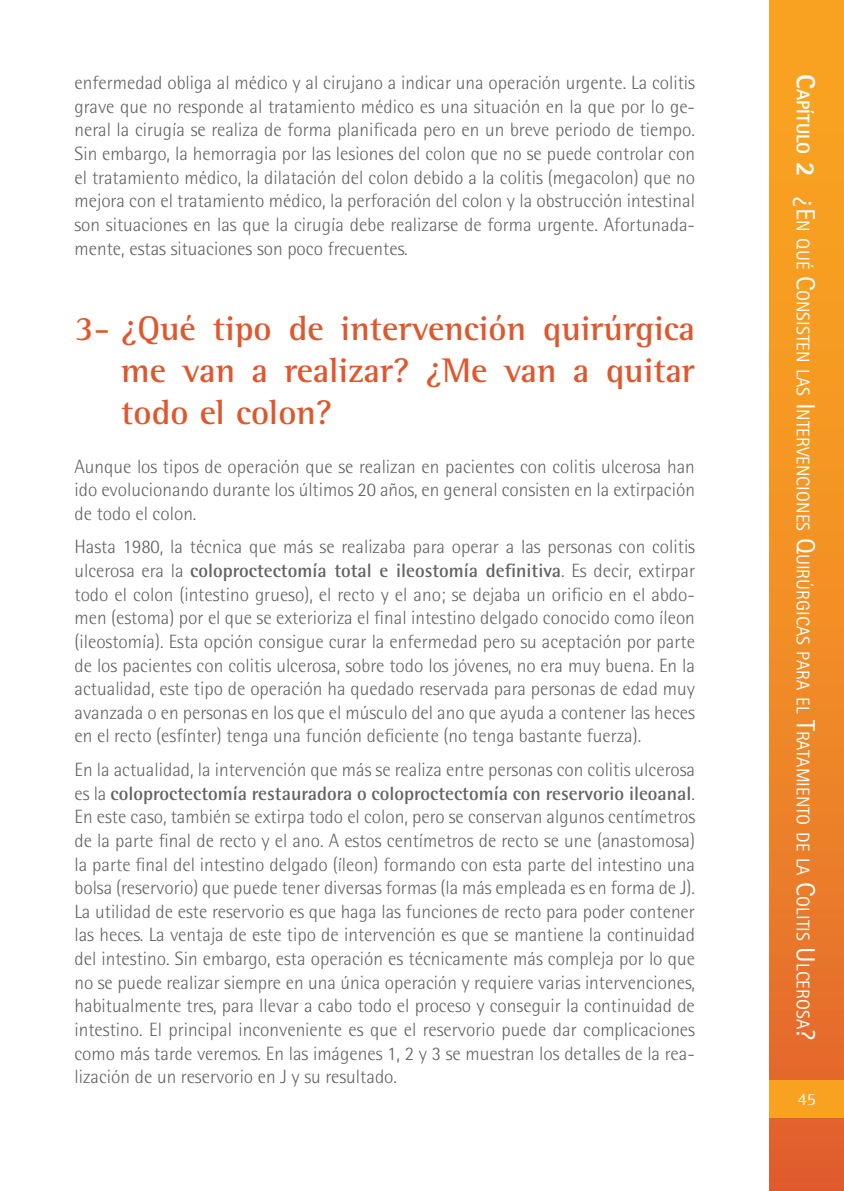
<style>
.page{position:relative;width:844px;height:1191px;background:#fff}
.page>*{position:absolute;margin:0;border:0;box-sizing:border-box;transform-origin:0 0}
.t1{font:700 35px/42px "Rotis Semi Serif";color:#df582d;text-align:justify}
.t2{font:300 19.25px/23.6px "Rotis Semi Sans";color:#636366;text-align:justify}
.t3{font:18.38px "Rotis Sans Serif";color:#fff}
.t4{font:17.5px "Rotis Semi Serif";color:#fff}
.s1{font-weight:700}
.s2{font-weight:800;font-size:26.25px}
.s3{font-weight:800}
.s4{font-size:26.25px}
</style>
<div class="page">
<div style="left:769px;top:0;width:74px;height:1191px;background:linear-gradient(to bottom,#fdad1f,#e4682d)"></div>
<div style="left:769px;top:1080px;width:74px;height:37px;background:#f9a221"></div>
<p class="t2" style="left:74px;top:71px;width:622px">enfermedad obliga al médico y al cirujano a indicar una operación urgente. La colitis grave que no responde al tratamiento médico es una situación en la que por lo ge&shy;neral la cirugía se realiza de forma planificada pero en un breve periodo de tiempo.<br>Sin embargo, la hemorragia por las lesiones del colon que no se puede controlar con el tratamiento médico, la dilatación del colon debido a la colitis (megacolon) que no mejora con el tratamiento médico, la perforación del colon y la obstrucción intestinal son situaciones en las que la cirugía debe realizarse de forma urgente. Afortunada&shy;mente, estas situaciones son poco frecuentes.</p>
<h1 class="t1" style="left:121px;top:307px;width:575px;text-indent:-47px">3- ¿Qué tipo de intervención quirúrgica me van a realizar? ¿Me van a quitar todo el colon?</h1>
<p class="t2" style="left:74px;top:454px;width:622px">Aunque los tipos de operación que se realizan en pacientes con colitis ulcerosa han ido evolucionando durante los últimos 20 años, en general consisten en la extirpación de todo el colon.</p>
<p class="t2" style="left:74px;top:535px;width:622px">Hasta 1980, la técnica que más se realizaba para operar a las personas con colitis ulcerosa era la <span class="s1">coloproctectomía total e ileostomía definitiva</span>. Es decir, extirpar todo el colon (intestino grueso), el recto y el ano; se dejaba un orificio en el abdo&shy;men (estoma) por el que se exterioriza el final intestino delgado conocido como íleon (ileostomía). Esta opción consigue curar la enfermedad pero su aceptación por parte de los pacientes con colitis ulcerosa, sobre todo los jóvenes, no era muy buena. En la actualidad, este tipo de operación ha quedado reservada para personas de edad muy avanzada o en personas en los que el músculo del ano que ayuda a contener las heces en el recto (esfínter) tenga una función deficiente (no tenga bastante fuerza).</p>
<p class="t2" style="left:74px;top:757px;width:622px">En la actualidad, la intervención que más se realiza entre personas con colitis ulcerosa es la <span class="s1">coloproctectomía restauradora o coloproctectomía con reservorio ileoanal</span>.<br>En este caso, también se extirpa todo el colon, pero se conservan algunos centímetros de la parte final de recto y el ano. A estos centímetros de recto se une (anastomosa) la parte final del intestino delgado (íleon) formando con esta parte del intestino una bolsa (reservorio) que puede tener diversas formas (la más empleada es en forma de J).<br>La utilidad de este reservorio es que haga las funciones de recto para poder contener las heces. La ventaja de este tipo de intervención es que se mantiene la continuidad del intestino. Sin embargo, esta operación es técnicamente más compleja por lo que no se puede realizar siempre en una única operación y requiere varias intervenciones, habitualmente tres, para llevar a cabo todo el proceso y conseguir la continuidad de intestino. El principal inconveniente es que el reservorio puede dar complicaciones como más tarde veremos. En las imágenes 1, 2 y 3 se muestran los detalles de la rea&shy;lización de un reservorio en J y su resultado.</p>
<p class="t3" style="left:813px;top:74px;width:966px;rotate:90deg"><span class="s2">C</span><span class="s3">apítulo</span> <span class="s2">2</span> <span class="s4">¿E</span>n qué <span class="s4">C</span>onsisten las <span class="s4">I</span> ntervenciones <span class="s4">Q</span>uirúrgicas para el <span class="s4">T</span>ratamiento de la <span class="s4">C</span>olitis <span class="s4">U</span> lcerosa<span class="s4">?</span></p>
<p class="t4" style="left:797px;top:1089px;width:20px">45</p>
</div>
